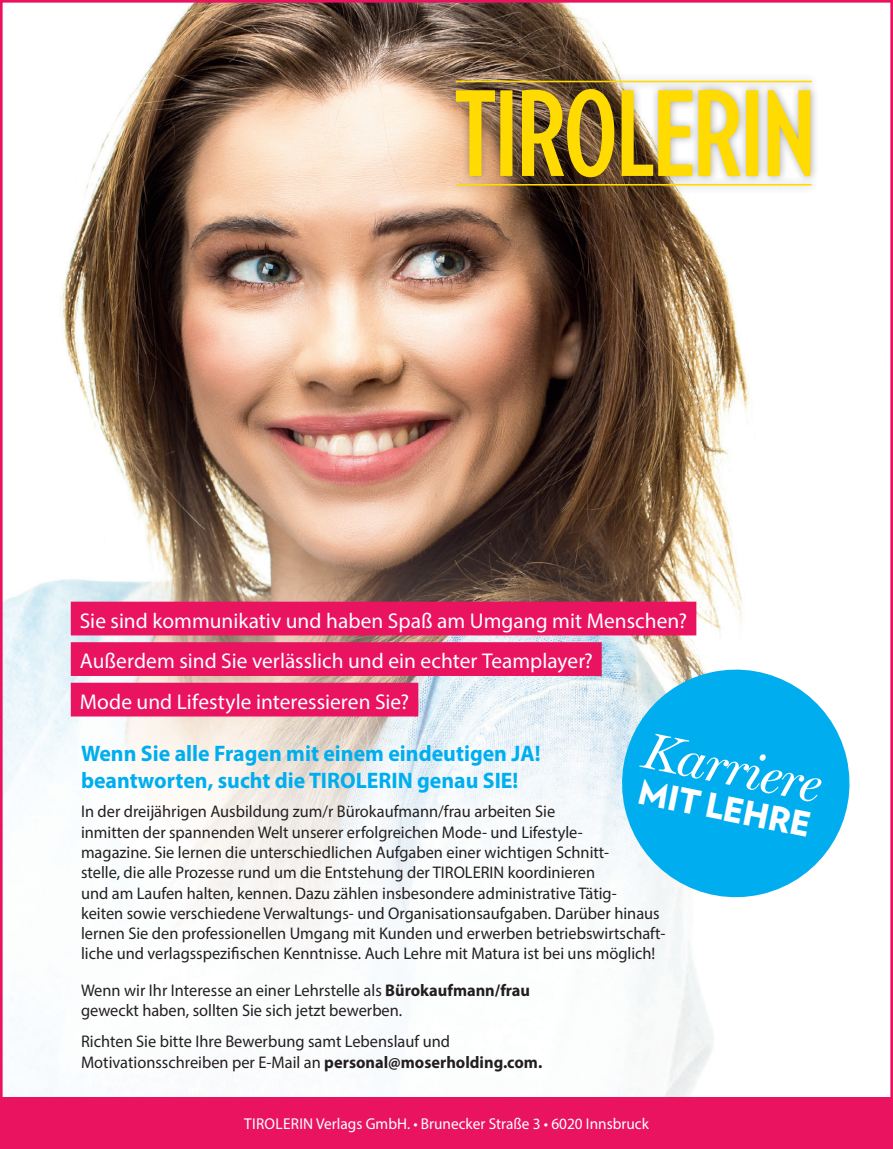
<style>
.page{position:relative;width:893px;height:1149px;background:#fff}
.page>*{position:absolute;margin:0;border:0;box-sizing:border-box;transform-origin:0 0}
.t1{font:italic 51.75px "Miller Display";color:#fff}
.t2{font:900 33.75px "Verlag";color:#fff}
.t3{font:700 22.5px "Myriad Pro";color:#00aeef}
.WL_Headline_Didot_8{font:21.38px "Myriad Pro";color:#fff}
.t4{font:16.88px/20.2px "Myriad Pro";color:#231f20}
.t5{font:15.75px "Myriad Pro";color:#fff}
.s1{font-weight:700}
</style>
<div class="page">
<img style="left:0;top:0;width:893px;height:1148px">
<p class="WL_Headline_Didot_8" style="left:80px;top:607px;width:609px">Sie sind kommunikativ und haben Spaß am Umgang mit Menschen?</p>
<p class="WL_Headline_Didot_8" style="left:80px;top:647px;width:514px">Außerdem sind Sie verlässlich und ein echter Teamplayer?</p>
<p class="WL_Headline_Didot_8" style="left:80px;top:688px;width:331px">Mode und Lifestyle interessieren Sie?</p>
<p class="t1" style="left:651px;top:719px;width:182px;rotate:12deg">Karriere</p>
<p class="t3" style="left:81px;top:738px;width:461px">Wenn Sie alle Fragen mit einem eindeutigen JA!</p>
<p class="t3" style="left:81px;top:765px;width:439px">beantworten, sucht die TIROLERIN genau SIE!</p>
<p class="t4" style="left:81px;top:801px;width:586px">In der dreijährigen Ausbildung zum/r Bürokaufmann/frau arbeiten Sie<br>inmitten der spannenden Welt unserer erfolgreichen Mode- und Lifestyle-<br>magazine. Sie lernen die unterschiedlichen Aufgaben einer wichtigen Schnitt-<br>stelle, die alle Prozesse rund um die Entstehung der TIROLERIN koordinieren<br>und am Laufen halten, kennen. Dazu zählen insbesondere administrative Tätig-<br>keiten sowie verschiedene Verwaltungs- und Organisationsaufgaben. Darüber hinaus lernen Sie den professionellen Umgang mit Kunden und erwerben betriebswirtschaft&shy;liche und verlagsspezifischen Kenntnisse. Auch Lehre mit Matura ist bei uns möglich!</p>
<p class="t2" style="left:643px;top:763px;width:177px;rotate:11deg">MIT LEHRE</p>
<p class="t4" style="left:81px;top:979px;width:451px">Wenn wir Ihr Interesse an einer Lehrstelle als <span class="s1">Bürokaufmann/frau</span></p>
<p class="t4" style="left:81px;top:999px;width:323px">geweckt haben, sollten Sie sich jetzt bewerben.</p>
<p class="t4" style="left:81px;top:1030px;width:371px">Richten Sie bitte Ihre Bewerbung samt Lebenslauf und</p>
<p class="t4" style="left:81px;top:1051px;width:463px">Motivationsschreiben per E-Mail an <span class="s1">personal@moserholding.com.</span></p>
<p class="t5" style="left:244px;top:1113px;width:406px">TIROLERIN Verlags GmbH. • Brunecker Straße 3 • 6020 Innsbruck</p>
</div>
